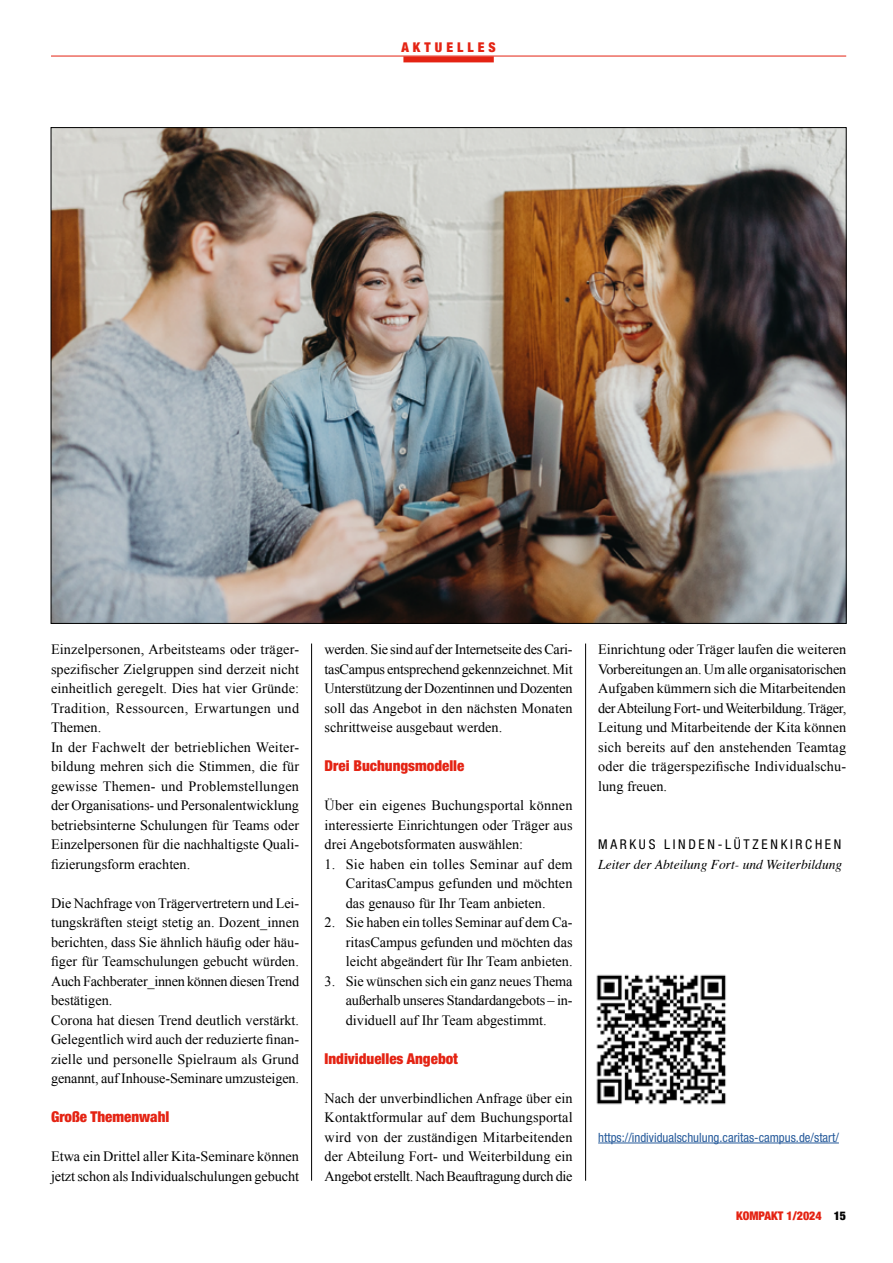
<style>
.page{position:relative;width:893px;height:1263px;background:#fff}
.page>*{position:absolute;margin:0;border:0;box-sizing:border-box;transform-origin:0 0}
.t1{font:900 condensed 15px "Helvetica Neue LT Std";color:#e42313}
.t2{font:14.25px/19.5px "Times New Roman";color:#000;text-align:justify}
.t3{font:italic 13.5px "Times";color:#000}
.t4{font:condensed 13.5px "Helvetica Neue LT Std";letter-spacing:.2em;color:#000}
.t5{font:900 condensed 13.5px "Helvetica Neue LT Std";letter-spacing:.3em;color:#e42313}
.t6{font:condensed 12.75px "Helvetica Neue LT Std";color:#275b9b}
.t7{font:900 condensed 12px "Helvetica Neue LT Std";color:#e42313}
.s1{color:#000}
</style>
<div class="page">
<hr style="left:51px;top:56px;width:795px;height:1px;background:#e42313">
<div style="left:403px;top:56px;width:91px;height:6px;background:#e42313"></div>
<img style="left:53px;top:129px;width:791px;height:493px">
<hr style="left:598px;top:1143px;width:241px;height:1px;background:#275b9b">
<img style="left:596px;top:974px;width:130px;height:131px">
<hr style="left:311px;top:643px;width:1px;height:538px;background:#000">
<hr style="left:585px;top:643px;width:1px;height:538px;background:#000">
<p class="t5" style="left:401px;top:39px;width:96px">AKTUELLES</p>
<p class="t2" style="left:51px;top:639px;width:250px;text-align:left">Einzelpersonen, Arbeitsteams oder träger&shy;spezifischer Zielgruppen sind derzeit nicht einheitlich geregelt. Dies hat vier Gründe:<br>Tradition, Ressourcen, Erwartungen und Themen.<br>In der Fachwelt der betrieblichen Weiter&shy;bildung mehren sich die Stimmen, die für gewisse Themen- und Problemstellungen der Organisations- und Personalentwicklung betriebsinterne Schulungen für Teams oder Einzelpersonen für die nachhaltigste Quali&shy;fizierungsform erachten.</p>
<p class="t2" style="left:51px;top:893px;width:250px;text-align:left">Die Nachfrage von Trägervertretern und Lei&shy;tungskräften steigt stetig an. Dozent_innen berichten, dass Sie ähnlich häufig oder häu&shy;figer für Teamschulungen gebucht würden.<br>Auch Fachberater_innen können diesen Trend bestätigen.<br>Corona hat diesen Trend deutlich verstärkt.<br>Gelegentlich wird auch der reduzierte finan&shy;zielle und personelle Spielraum als Grund genannt, auf Inhouse-Seminare umzusteigen.</p>
<p class="t1" style="left:51px;top:1107px;width:120px">Große Themenwahl</p>
<p class="t2" style="left:51px;top:1146px;width:250px">Etwa ein Drittel aller Kita-Seminare können jetzt schon als Individualschulungen gebucht</p>
<p class="t2" style="left:325px;top:639px;width:250px">werden. Sie sind auf der Internetseite des Cari&shy;tasCampus entsprechend gekennzeichnet. Mit Unterstützung der Dozentinnen und Dozenten soll das Angebot in den nächsten Monaten schrittweise ausgebaut werden.</p>
<p class="t1" style="left:325px;top:756px;width:141px">Drei Buchungsmodelle</p>
<p class="t2" style="left:325px;top:795px;width:250px">Über ein eigenes Buchungsportal können interessierte Einrichtungen oder Träger aus drei Angebotsformaten auswählen:</p>
<p class="t2" style="left:346px;top:854px;width:228px;text-indent:-21px">1. Sie haben ein tolles Seminar auf dem CaritasCampus gefunden und möchten das genauso für Ihr Team anbieten.</p>
<p class="t2" style="left:346px;top:912px;width:228px;text-indent:-21px">2. Sie haben ein tolles Seminar auf dem Ca&shy;ritasCampus gefunden und möchten das leicht abgeändert für Ihr Team anbieten.</p>
<p class="t2" style="left:346px;top:971px;width:228px;text-indent:-21px">3. Sie wünschen sich ein ganz neues Thema außerhalb unseres Standardangebots – in&shy;dividuell auf Ihr Team abgestimmt.</p>
<p class="t1" style="left:325px;top:1049px;width:135px">Individuelles Angebot</p>
<p class="t2" style="left:325px;top:1088px;width:250px">Nach der unverbindlichen Anfrage über ein Kontaktformular auf dem Buchungsportal wird von der zuständigen Mitarbeitenden der Abteilung Fort- und Weiterbildung ein Angebot erstellt. Nach Beauftragung durch die</p>
<p class="t2" style="left:598px;top:639px;width:250px">Einrichtung oder Träger laufen die weiteren Vorbereitungen an. Um alle organisatorischen Aufgaben kümmern sich die Mitarbeitenden der Abteilung Fort- und Weiterbildung. Träger, Leitung und Mitarbeitende der Kita können sich bereits auf den anstehenden Teamtag oder die trägerspezifische Individualschu&shy;lung freuen.</p>
<p class="t4" style="left:598px;top:836px;width:245px">MARKUS LINDEN-LÜTZENKIRCHEN</p>
<p class="t3" style="left:598px;top:852px;width:246px">Leiter der Abteilung Fort- und Weiterbildung</p>
<p class="t6" style="left:598px;top:1130px;width:242px">https://individualschulung.caritas-campus.de/start/</p>
<p class="t7" style="left:736px;top:1208px;width:112px">KOMPAKT 1/2024 <span class="s1">15</span></p>
</div>
